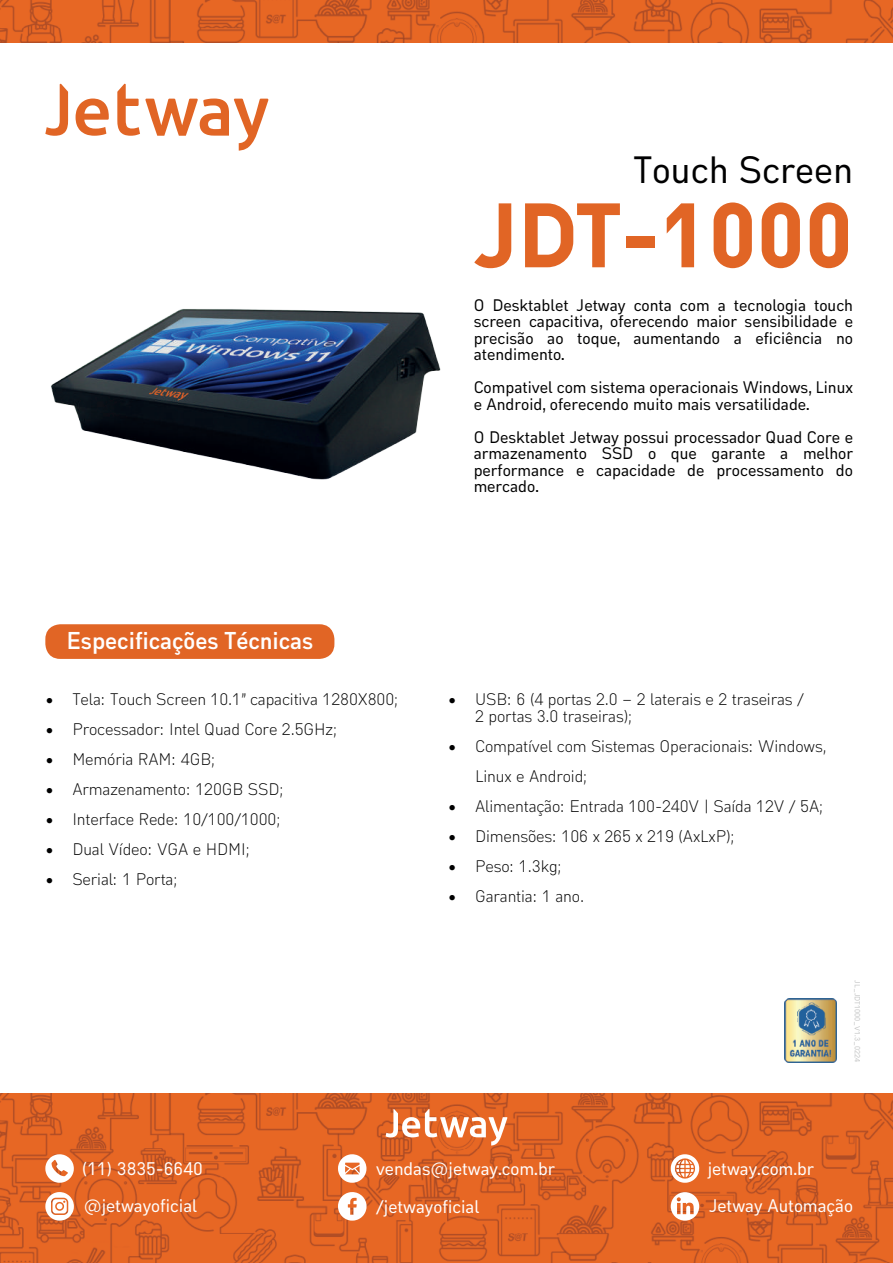
<style>
.page{position:relative;width:893px;height:1263px;background:#fff}
.page>*{position:absolute;margin:0;border:0;box-sizing:border-box;transform-origin:0 0}
.t1{font:90px "Type 36 Black";letter-spacing:-.005em;color:#e16525}
.t2{font:37.5px "Type 36 Medium";color:#000001}
.t3{font:24px "Type 36 Bold";color:#fff}
.t4{font:18px "Type 36 Medium";color:#fff}
.t5{font:16.5px/16.5px "Type 36 Light";letter-spacing:-.01em;color:#000001}
.t6{font:16.5px/16.5px "Type 36 Medium";color:#000001;text-align:justify}
.t7{font:7.5px "Type 36 Medium";color:#c2c3c3}
</style>
<div class="page">
<img style="left:51px;top:309px;width:390px;height:171px">
<img style="left:0;top:1093px;width:893px;height:170px">
<img style="left:0;top:0;width:893px;height:42px">
<div style="left:45px;top:624px;width:289px;height:35px;background:#e16525;border-radius:15px"></div>
<img style="left:784px;top:998px;width:52px;height:64px">
<svg style="left:45px;top:1192px;width:29px;height:28px"></svg>
<svg style="left:45px;top:1154px;width:29px;height:29px"></svg>
<svg style="left:671px;top:1154px;width:28px;height:29px"></svg>
<svg style="left:338px;top:1154px;width:28px;height:29px"></svg>
<svg style="left:338px;top:1192px;width:29px;height:28px"></svg>
<svg style="left:671px;top:1192px;width:28px;height:28px"></svg>
<svg style="left:45px;top:83px;width:23px;height:53px"></svg>
<svg style="left:76px;top:99px;width:33px;height:37px"></svg>
<svg style="left:117px;top:83px;width:152px;height:68px"></svg>
<svg style="left:386px;top:1109px;width:121px;height:37px"></svg>
<h2 class="t2" style="left:633px;top:139px;width:221px">Touch Screen</h2>
<h1 class="t1" style="left:476px;top:162px;width:379px">JDT-1000</h1>
<p class="t6" style="left:474px;top:295px;width:381px">O Desktablet Jetway conta com a tecnologia touch screen capacitiva, oferecendo maior sensibilidade e precisão ao toque, aumentando a eficiência no atendimento.</p>
<p class="t6" style="left:474px;top:377px;width:381px">Compativel com sistema operacionais Windows, Linux e Android, oferecendo muito mais versatilidade.</p>
<p class="t6" style="left:474px;top:427px;width:381px">O Desktablet Jetway possui processador Quad Core e armazenamento SSD o que garante a melhor performance e capacidade de processamento do mercado.</p>
<h3 class="t3" style="left:66px;top:621px;width:248px">Especificações Técnicas</h3>
<p class="t5" style="left:45px;top:689px;width:353px">• Tela: Touch Screen 10.1” capacitiva 1280X800;</p>
<p class="t5" style="left:45px;top:719px;width:292px">• Processador: Intel Quad Core 2.5GHz;</p>
<p class="t5" style="left:45px;top:749px;width:170px">• Memória RAM: 4GB;</p>
<p class="t5" style="left:45px;top:779px;width:238px">• Armazenamento: 120GB SSD;</p>
<p class="t5" style="left:45px;top:809px;width:235px">• Interface Rede: 10/100/1000;</p>
<p class="t5" style="left:45px;top:839px;width:204px">• Dual Vídeo: VGA e HDMI;</p>
<p class="t5" style="left:45px;top:869px;width:132px">• Serial: 1 Porta;</p>
<p class="t5" style="left:475px;top:689px;width:330px;text-indent:-27px">• USB: 6 (4 portas 2.0 – 2 laterais e 2 traseiras /<br>2 portas 3.0 traseiras);</p>
<p class="t5" style="left:475px;top:729px;width:352px;line-height:30px;text-indent:-27px">• Compatível com Sistemas Operacionais: Windows,<br>Linux e Android;</p>
<p class="t5" style="left:448px;top:796px;width:375px">• Alimentação: Entrada 100-240V | Saída 12V / 5A;</p>
<p class="t5" style="left:448px;top:826px;width:286px">• Dimensões: 106 x 265 x 219 (AxLxP);</p>
<p class="t5" style="left:448px;top:856px;width:114px">• Peso: 1.3kg;</p>
<p class="t5" style="left:448px;top:886px;width:137px">• Garantia: 1 ano.</p>
<p class="t7" style="left:864px;top:980px;width:83px;rotate:90deg">JL_JDT1000_V1.3_0224</p>
<p class="t4" style="left:82px;top:1154px;width:122px">(11) 3835-6640</p>
<p class="t4" style="left:376px;top:1154px;width:180px">vendas@jetway.com.br</p>
<p class="t4" style="left:708px;top:1153px;width:108px">jetway.com.br</p>
<p class="t4" style="left:376px;top:1192px;width:104px">/jetwayoficial</p>
<p class="t4" style="left:709px;top:1191px;width:145px">Jetway Automação</p>
<p class="t4" style="left:84px;top:1190px;width:115px">@jetwayoficial</p>
</div>
